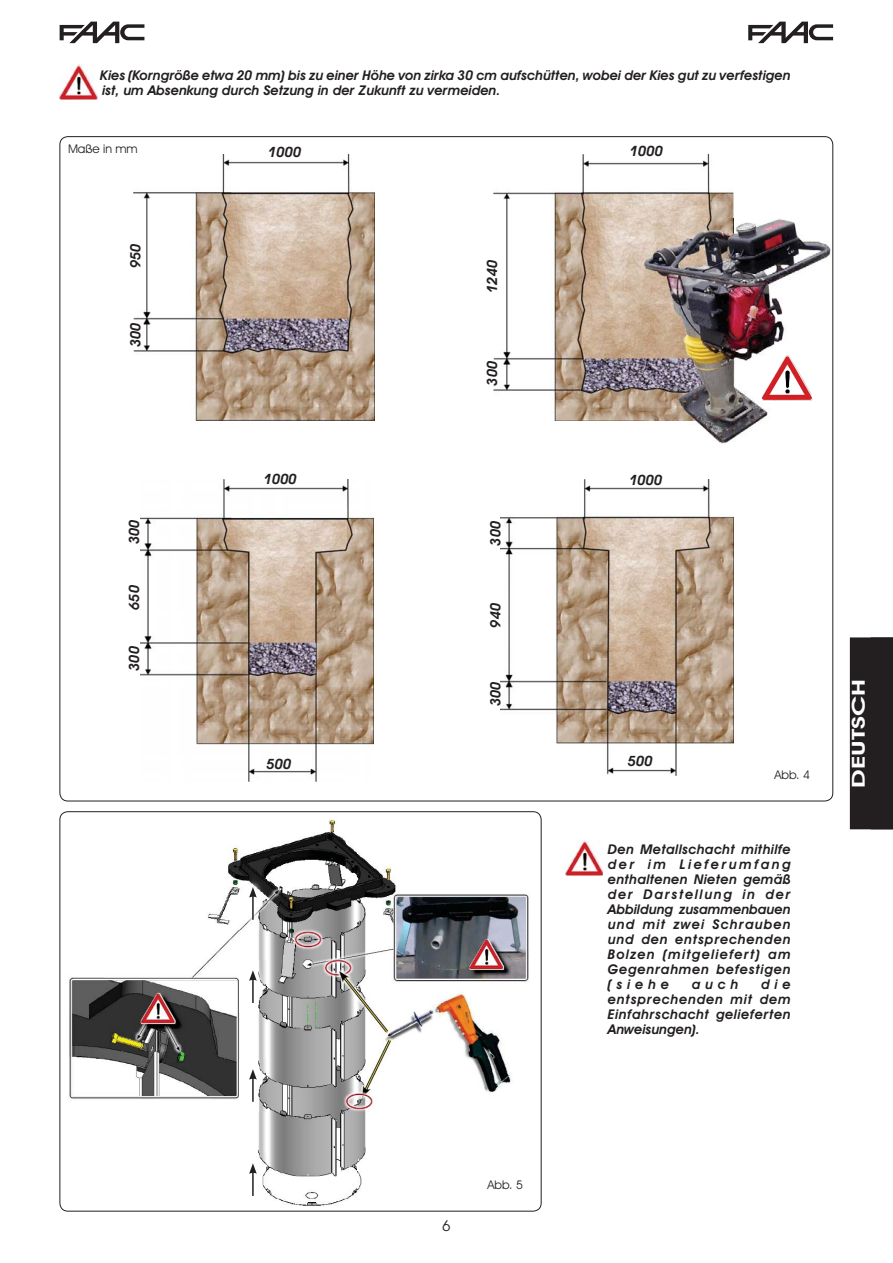
<style>
.page{position:relative;width:893px;height:1263px;background:#fff}
.page>*{position:absolute;margin:0;border:0;box-sizing:border-box;transform-origin:0 0}
.t1{font:600 18px "Avant Garde IT Cby BT";color:#fff;scale:1.5 1}
.t2{font:15px "Avant Garde IT Cby BT";color:#231f20}
.t3{font:italic 600 14.25px "Avant Garde IT Cby BT";color:#231f20}
.t4{font:italic 600 13.5px/15px "Avant Garde IT Cby BT";color:#231f20;text-align:justify}
.t5{font:12px "Avant Garde IT Cby BT";color:#231f20}
</style>
<div class="page">
<svg style="left:60px;top:22px;width:84px;height:21px"></svg>
<svg style="left:748px;top:22px;width:85px;height:21px"></svg>
<img style="left:59px;top:811px;width:482px;height:401px;border-radius:9px">
<img style="left:240px;top:1154px;width:26px;height:52px">
<hr style="left:252px;top:1171px;width:2px;height:25px;background:#231f20">
<svg style="left:249px;top:1163px;width:8px;height:11px"></svg>
<img style="left:240px;top:1060px;width:26px;height:52px">
<hr style="left:252px;top:1077px;width:2px;height:25px;background:#231f20">
<svg style="left:249px;top:1069px;width:8px;height:11px"></svg>
<img style="left:240px;top:961px;width:26px;height:52px">
<hr style="left:252px;top:979px;width:2px;height:24px;background:#231f20">
<svg style="left:249px;top:970px;width:8px;height:11px"></svg>
<img style="left:240px;top:878px;width:26px;height:51px">
<hr style="left:252px;top:895px;width:2px;height:25px;background:#231f20">
<svg style="left:249px;top:887px;width:8px;height:11px"></svg>
<img style="left:493px;top:154px;width:240px;height:267px">
<img style="left:134px;top:154px;width:240px;height:266px">
<img style="left:696px;top:218px;width:135px;height:226px">
<img style="left:644px;top:218px;width:89px;height:203px">
<img style="left:500px;top:479px;width:233px;height:296px">
<img style="left:140px;top:479px;width:233px;height:302px">
<img style="left:762px;top:355px;width:51px;height:46px">
<div style="left:850px;top:638px;width:43px;height:191px;background:#231f20"></div>
<img style="left:60px;top:64px;width:37px;height:35px">
<img style="left:565px;top:840px;width:38px;height:35px">
<p class="t4" style="left:100px;top:69px;width:692px">Kies (Korngröße etwa 20 mm) bis zu einer Höhe von zirka 30 cm aufschütten, wobei der Kies gut zu verfestigen ist, um Absenkung durch Setzung in der Zukunft zu vermeiden.</p>
<p class="t5" style="left:68px;top:145px;width:71px">Maße in mm</p>
<p class="t3" style="left:130px;top:268px;width:26px;rotate:-90deg">950</p>
<p class="t3" style="left:130px;top:347px;width:26px;rotate:-90deg">300</p>
<p class="t3" style="left:129px;top:544px;width:26px;rotate:-90deg">300</p>
<p class="t3" style="left:129px;top:610px;width:26px;rotate:-90deg">650</p>
<p class="t3" style="left:129px;top:671px;width:26px;rotate:-90deg">300</p>
<p class="t3" style="left:268px;top:147px;width:35px">1000</p>
<p class="t3" style="left:630px;top:146px;width:35px">1000</p>
<p class="t3" style="left:487px;top:293px;width:35px;rotate:-90deg">1240</p>
<p class="t3" style="left:264px;top:474px;width:35px">1000</p>
<p class="t3" style="left:267px;top:759px;width:26px">500</p>
<p class="t3" style="left:487px;top:386px;width:26px;rotate:-90deg">300</p>
<p class="t3" style="left:490px;top:546px;width:26px;rotate:-90deg">300</p>
<p class="t3" style="left:490px;top:628px;width:26px;rotate:-90deg">940</p>
<p class="t3" style="left:629px;top:475px;width:35px">1000</p>
<p class="t3" style="left:490px;top:706px;width:26px;rotate:-90deg">300</p>
<h1 class="t1" style="left:852px;top:788px;width:74px;rotate:-90deg">DEUTSCH</h1>
<p class="t3" style="left:628px;top:756px;width:26px">500</p>
<p class="t5" style="left:774px;top:770px;width:37px">Abb. 4</p>
<p class="t4" style="left:608px;top:843px;width:184px">Den Metallschacht mithilfe der im Lieferumfang enthaltenen Nieten gemäß der Darstellung in der Abbildung zusammenbauen und mit zwei Schrauben und den entsprechenden Bolzen (mitgeliefert) am Gegenrahmen befestigen (siehe</p>
<p class="t4" style="left:608px;top:978px;width:184px;text-indent:153px">die entsprechenden mit dem Einfahrschacht gelieferten Anweisungen).</p>
<p class="t4" style="left:692px;top:978px;width:48px">auch</p>
<p class="t2" style="left:442px;top:1221px;width:10px">6</p>
<p class="t5" style="left:487px;top:1180px;width:37px">Abb. 5</p>
</div>
